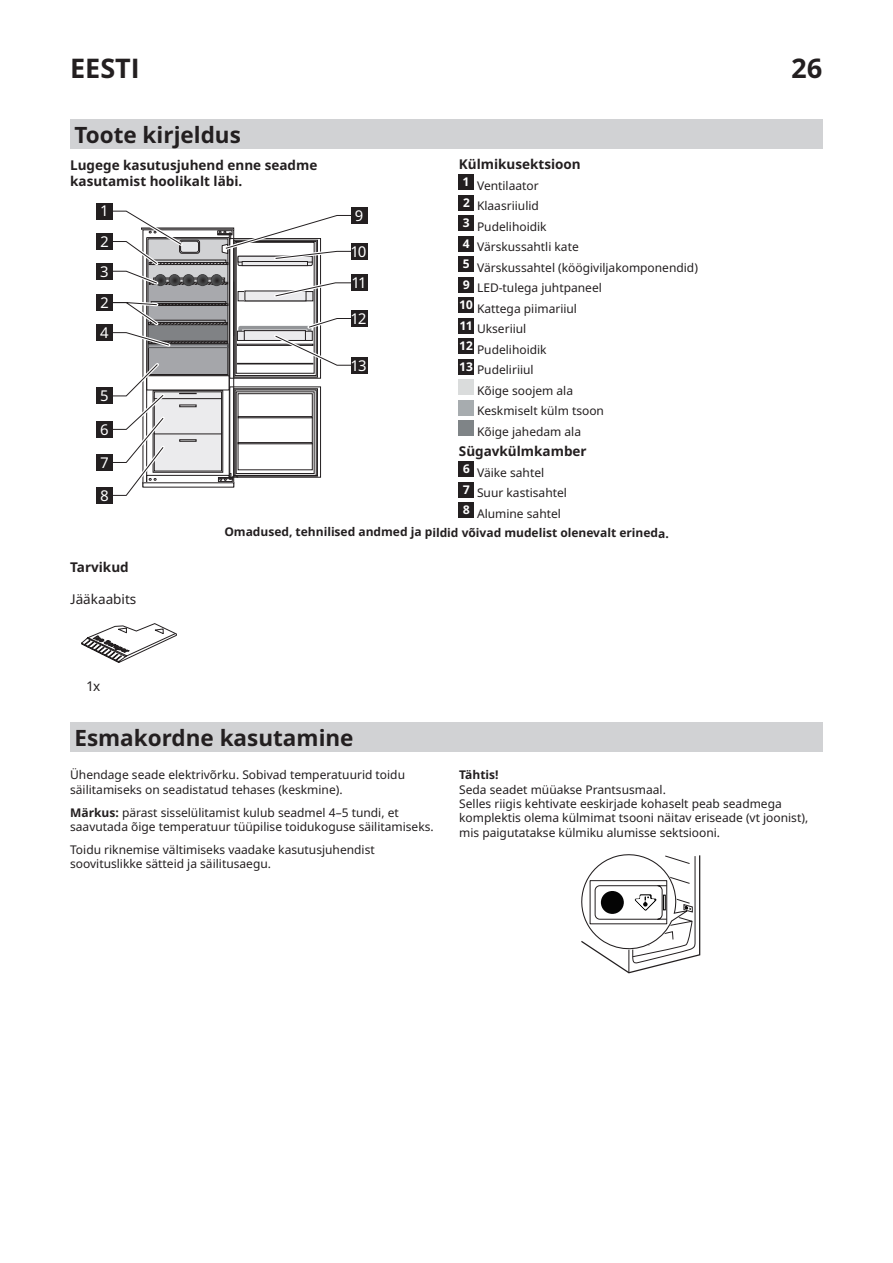
<style>
.page{position:relative;width:893px;height:1263px;background:#fff}
.page>*{position:absolute;margin:0;border:0;box-sizing:border-box;transform-origin:0 0}
.t1{font:700 27px "Noto IKEA Latin";color:#231f20}
.Title15p{font:700 22.5px "Noto IKEA Latin";color:#231f20}
.t2{font:14.85px "Noto IKEA Latin";color:#fff}
.t3{font:14.85px "Arial";color:#231f20}
.IK_Titoletto{font:700 13.5px/16.2px "Noto IKEA Latin";color:#231f20}
.IK_Titoletto-2{font:13.5px "Noto IKEA Latin";color:#231f20}
.IK_Body{font:12px/14.4px "Noto IKEA Latin";color:#231f20}
.IK_Titoletto-3{font:12px "Noto IKEA Latin";color:#231f20}
.IK_Titoletto-4{font:700 12px "Noto IKEA Latin";letter-spacing:-.005em;color:#231f20}
.IK_Numeri_bianchi{font:700 12px "Noto IKEA Latin";color:#fff}
.IK_Body-2{font:700 12px "Noto IKEA Latin";color:#231f20}
.s1{font-weight:700}
</style>
<div class="page">
<div style="left:70px;top:119px;width:753px;height:30px;background:#d1d2d4"></div>
<div style="left:70px;top:722px;width:753px;height:29px;background:#d1d2d4"></div>
<svg style="left:581px;top:854px;width:120px;height:120px"></svg>
<div style="left:601px;top:891px;width:23px;height:23px;background:#050505;border-radius:50%"></div>
<svg style="left:81px;top:623px;width:96px;height:40px"></svg>
<div style="left:351px;top:207px;width:16px;height:17px;background:#231f20"></div>
<div style="left:351px;top:243px;width:16px;height:17px;background:#231f20"></div>
<div style="left:351px;top:310px;width:16px;height:17px;background:#231f20"></div>
<div style="left:351px;top:357px;width:16px;height:16px;background:#231f20"></div>
<div style="left:96px;top:324px;width:17px;height:17px;background:#231f20"></div>
<div style="left:96px;top:388px;width:17px;height:16px;background:#231f20"></div>
<div style="left:96px;top:421px;width:17px;height:17px;background:#231f20"></div>
<div style="left:96px;top:454px;width:17px;height:17px;background:#231f20"></div>
<div style="left:96px;top:487px;width:17px;height:17px;background:#231f20"></div>
<div style="left:96px;top:233px;width:17px;height:17px;background:#231f20"></div>
<div style="left:96px;top:294px;width:17px;height:17px;background:#231f20"></div>
<div style="left:96px;top:263px;width:17px;height:16px;background:#231f20"></div>
<svg style="left:101px;top:210px;width:261px;height:286px"></svg>
<div style="left:351px;top:275px;width:16px;height:16px;background:#231f20"></div>
<div style="left:96px;top:203px;width:17px;height:16px;background:#231f20"></div>
<div style="left:459px;top:175px;width:15px;height:15px;background:#231f20"></div>
<div style="left:459px;top:195px;width:15px;height:15px;background:#231f20"></div>
<div style="left:459px;top:216px;width:15px;height:15px;background:#231f20"></div>
<div style="left:459px;top:236px;width:15px;height:15px;background:#231f20"></div>
<div style="left:459px;top:257px;width:15px;height:15px;background:#231f20"></div>
<div style="left:459px;top:277px;width:15px;height:15px;background:#231f20"></div>
<div style="left:459px;top:298px;width:15px;height:15px;background:#231f20"></div>
<div style="left:459px;top:318px;width:15px;height:15px;background:#231f20"></div>
<div style="left:459px;top:339px;width:15px;height:15px;background:#231f20"></div>
<div style="left:459px;top:359px;width:15px;height:15px;background:#231f20"></div>
<div style="left:459px;top:380px;width:15px;height:15px;background:#dadcdc"></div>
<div style="left:459px;top:400px;width:15px;height:15px;background:#a7acaf"></div>
<div style="left:459px;top:421px;width:15px;height:15px;background:#7f8487"></div>
<div style="left:459px;top:462px;width:15px;height:15px;background:#231f20"></div>
<div style="left:459px;top:482px;width:15px;height:15px;background:#231f20"></div>
<div style="left:459px;top:503px;width:15px;height:15px;background:#231f20"></div>
<h1 class="t1" style="left:70px;top:49px;width:71px">EESTI</h1>
<h1 class="t1" style="left:791px;top:49px;width:33px">26</h1>
<p class="Title15p" style="left:74px;top:119px;width:168px">Toote kirjeldus</p>
<p class="IK_Titoletto" style="left:70px;top:156px;width:249px">Lugege kasutusjuhend enne seadme kasutamist hoolikalt läbi.</p>
<p class="IK_Titoletto" style="left:459px;top:156px;width:123px">Külmikusektsioon</p>
<p class="IK_Numeri_bianchi" style="left:463px;top:173px;width:8px">1</p>
<p class="IK_Titoletto-3" style="left:477px;top:177px;width:63px">Ventilaator</p>
<p class="IK_Numeri_bianchi" style="left:463px;top:194px;width:8px">2</p>
<p class="IK_Titoletto-3" style="left:477px;top:197px;width:63px">Klaasriiulid</p>
<p class="IK_Numeri_bianchi" style="left:463px;top:214px;width:8px">3</p>
<p class="IK_Titoletto-3" style="left:477px;top:218px;width:71px">Pudelihoidik</p>
<p class="IK_Numeri_bianchi" style="left:463px;top:235px;width:8px">4</p>
<p class="IK_Titoletto-3" style="left:477px;top:238px;width:103px">Värskussahtli kate</p>
<p class="IK_Numeri_bianchi" style="left:463px;top:255px;width:8px">5</p>
<p class="IK_Titoletto-3" style="left:477px;top:259px;width:222px">Värskussahtel (köögiviljakomponendid)</p>
<p class="IK_Numeri_bianchi" style="left:463px;top:276px;width:9px">9</p>
<p class="IK_Titoletto-3" style="left:477px;top:279px;width:126px">LED-tulega juhtpaneel</p>
<p class="IK_Numeri_bianchi" style="left:460px;top:296px;width:15px">10</p>
<p class="IK_Titoletto-3" style="left:477px;top:300px;width:102px">Kattega piimariiul</p>
<p class="IK_Numeri_bianchi" style="left:460px;top:317px;width:14px">11</p>
<p class="IK_Titoletto-3" style="left:477px;top:320px;width:51px">Ukseriiul</p>
<p class="IK_Numeri_bianchi" style="left:460px;top:337px;width:14px">12</p>
<p class="IK_Titoletto-3" style="left:477px;top:341px;width:71px">Pudelihoidik</p>
<p class="IK_Numeri_bianchi" style="left:460px;top:358px;width:15px">13</p>
<p class="IK_Titoletto-3" style="left:477px;top:361px;width:58px">Pudeliriiul</p>
<p class="IK_Titoletto-3" style="left:477px;top:382px;width:98px">Kõige soojem ala</p>
<p class="IK_Titoletto-3" style="left:477px;top:402px;width:129px">Keskmiselt külm tsoon</p>
<p class="IK_Titoletto-3" style="left:477px;top:423px;width:106px">Kõige jahedam ala</p>
<p class="IK_Titoletto" style="left:459px;top:443px;width:129px">Sügavkülmkamber</p>
<p class="IK_Numeri_bianchi" style="left:463px;top:460px;width:9px">6</p>
<p class="IK_Titoletto-3" style="left:477px;top:464px;width:69px">Väike sahtel</p>
<p class="IK_Numeri_bianchi" style="left:463px;top:481px;width:8px">7</p>
<p class="IK_Titoletto-3" style="left:477px;top:484px;width:91px">Suur kastisahtel</p>
<p class="IK_Numeri_bianchi" style="left:463px;top:501px;width:9px">8</p>
<p class="IK_Titoletto-3" style="left:477px;top:505px;width:85px">Alumine sahtel</p>
<p class="IK_Titoletto-4" style="left:224px;top:524px;width:446px">Omadused, tehnilised andmed ja pildid võivad mudelist olenevalt erineda.</p>
<p class="t2" style="left:101px;top:201px;width:8px">1</p>
<p class="t2" style="left:355px;top:205px;width:10px">9</p>
<p class="t2" style="left:351px;top:241px;width:17px">10</p>
<p class="t2" style="left:100px;top:231px;width:10px">2</p>
<p class="t2" style="left:100px;top:261px;width:10px">3</p>
<p class="t2" style="left:352px;top:272px;width:15px">11</p>
<p class="t2" style="left:100px;top:292px;width:10px">2</p>
<p class="t2" style="left:352px;top:308px;width:16px">12</p>
<p class="t2" style="left:351px;top:355px;width:17px">13</p>
<p class="t2" style="left:100px;top:322px;width:10px">4</p>
<p class="t2" style="left:100px;top:385px;width:10px">5</p>
<p class="t2" style="left:100px;top:419px;width:10px">6</p>
<p class="t2" style="left:101px;top:452px;width:9px">7</p>
<p class="t2" style="left:100px;top:485px;width:10px">8</p>
<p class="t3" style="left:231px;top:468px;width:9px">c</p>
<p class="IK_Titoletto" style="left:70px;top:558px;width:60px">Tarvikud</p>
<p class="IK_Titoletto-2" style="left:70px;top:590px;width:68px">Jääkaabits</p>
<p class="IK_Titoletto-2" style="left:87px;top:677px;width:15px">1x</p>
<p class="Title15p" style="left:74px;top:722px;width:281px">Esmakordne kasutamine</p>
<p class="IK_Body" style="left:70px;top:767px;width:336px">Ühendage seade elektrivõrku. Sobivad temperatuurid toidu säilitamiseks on seadistatud tehases (keskmine).</p>
<p class="IK_Body" style="left:70px;top:805px;width:365px"><span class="s1">Märkus:</span> pärast sisselülitamist kulub seadmel 4–5 tundi, et saavutada õige temperatuur tüüpilise toidukoguse säilitamiseks.</p>
<p class="IK_Body" style="left:70px;top:842px;width:306px">Toidu riknemise vältimiseks vaadake kasutusjuhendist soovituslikke sätteid ja säilitusaegu.</p>
<p class="IK_Body-2" style="left:459px;top:766px;width:41px">Tähtis!</p>
<p class="IK_Body" style="left:459px;top:782px;width:208px">Seda seadet müüakse Prantsusmaal.</p>
<p class="IK_Body" style="left:459px;top:796px;width:350px">Selles riigis kehtivate eeskirjade kohaselt peab seadmega komplektis olema külmimat tsooni näitav eriseade (vt joonist), mis paigutatakse külmiku alumisse sektsiooni.</p>
</div>
